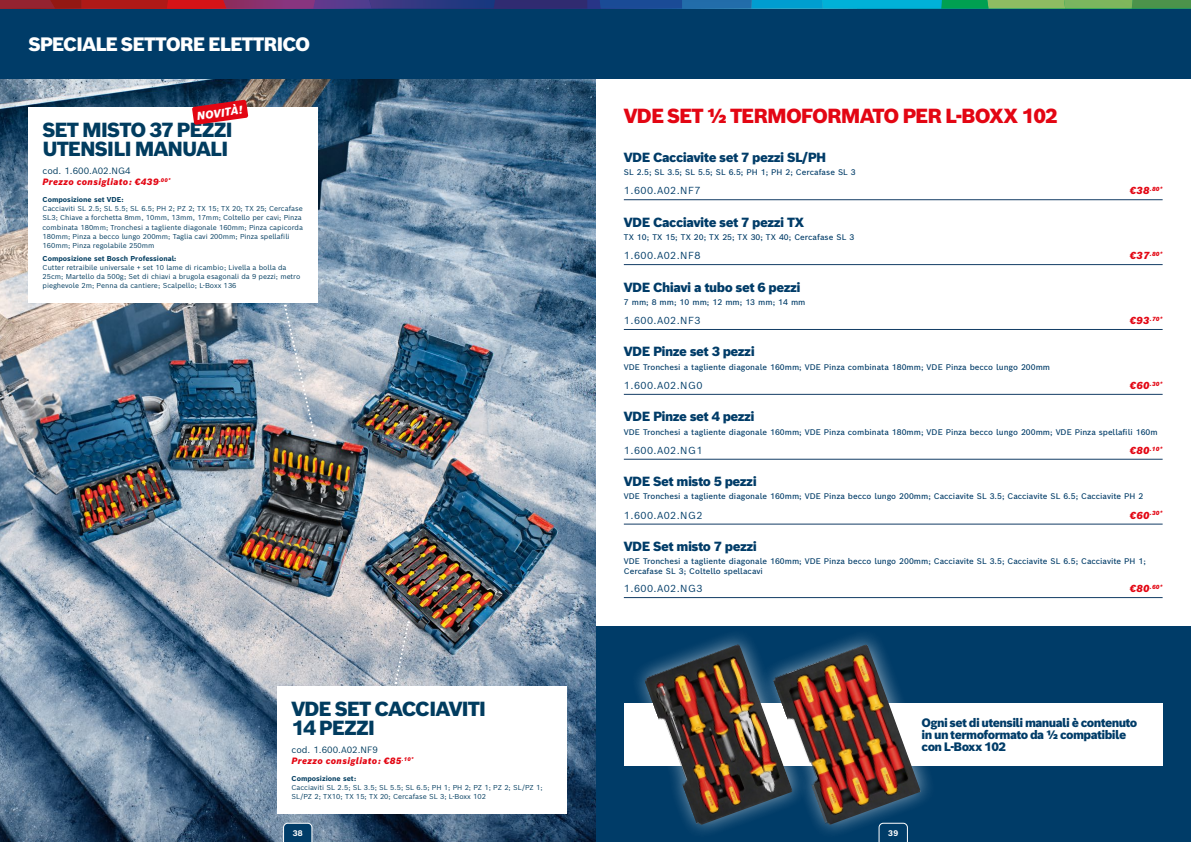
<style>
.page{position:relative;width:1191px;height:842px;background:#fff}
.page>*{position:absolute;margin:0;border:0;box-sizing:border-box;transform-origin:0 0}
.t1{font:900 20px/19px "Bosch Sans";letter-spacing:-.05em;color:#013c5f}
.t2{font:900 20px "Bosch Sans";letter-spacing:-.05em;color:#e30613}
.t3{font:900 19px "Bosch Sans";letter-spacing:-.055em;color:#fff}
.t4{font:900 13px "Bosch Sans";letter-spacing:-.04em;color:#003c68}
.t5{font:900 12px/12px "Bosch Sans";letter-spacing:-.05em;color:#003c68}
.t6{font:italic 900 11px "Bosch Sans";color:#fff}
.t7{font:10px "Bosch Sans";letter-spacing:.04em;color:#003c68}
.t8{font:italic 900 9px/11.7px "Bosch Sans";letter-spacing:.04em;color:#e30613}
.t9{font:500 8px/9.6px "Bosch Sans";color:#003c68}
.t10{font:700 8px "Bosch Sans";color:#fff}
.t11{font:7px/9.1px "Bosch Sans";color:#013c5f}
.t12{font:700 7px "Bosch Sans";color:#013c5f}
.t13{font:italic 900 5.8px "Bosch Sans";letter-spacing:.04em;color:#e30613}
.s1{font-weight:400;font-style:normal;color:#013c5f}
.s2{font-size:10px}
</style>
<div class="page">
<div style="left:595px;top:626px;width:596px;height:216px;background:#003c68"></div>
<div style="left:624px;top:703px;width:538px;height:62px;background:#fff"></div>
<img style="left:0;top:79px;width:595px;height:763px">
<div style="left:0;top:0;width:1191px;height:79px;background:#003c68"></div>
<div style="left:28px;top:107px;width:290px;height:196px;background:#fff"></div>
<div style="left:277px;top:686px;width:290px;height:128px;background:#fff"></div>
<svg style="left:394px;top:621px;width:16px;height:63px"></svg>
<svg style="left:283px;top:305px;width:33px;height:131px;background:#b4bec8"></svg>
<hr style="left:624px;top:199px;width:538px;height:1px;background:#133c65">
<hr style="left:624px;top:264px;width:538px;height:1px;background:#133c65">
<hr style="left:624px;top:329px;width:538px;height:1px;background:#133c65">
<hr style="left:624px;top:394px;width:538px;height:1px;background:#133c65">
<hr style="left:624px;top:459px;width:538px;height:1px;background:#133c65">
<hr style="left:624px;top:524px;width:538px;height:1px;background:#133c65">
<hr style="left:624px;top:597px;width:538px;height:1px;background:#133c65">
<svg style="left:819px;top:636px;width:124px;height:196px"></svg>
<img style="left:815px;top:644px;width:106px;height:182px">
<svg style="left:624px;top:635px;width:191px;height:197px"></svg>
<img style="left:643px;top:644px;width:150px;height:182px">
<svg style="left:192px;top:100px;width:56px;height:25px"></svg>
<svg style="left:283px;top:823px;width:29px;height:19px"></svg>
<svg style="left:878px;top:823px;width:30px;height:19px"></svg>
<svg style="left:0;top:0;width:1191px;height:9px;background:#4f5f74"></svg>
<h2 class="t3" style="left:28px;top:32px;width:283px">SPECIALE SETTORE ELETTRICO</h2>
<h3 class="t6" style="left:196px;top:109px;width:48px;rotate:-8deg">NOVITÀ!</h3>
<h1 class="t1" style="left:43px;top:120px;width:192px">SET MISTO 37 PEZZI<br>UTENSILI MANUALI</h1>
<p class="t8" style="left:43px;top:164px;width:129px"><span class="s1">cod. 1.600.A02.NG4<br></span>Prezzo consigliato: €439<sup>.00*</sup></p>
<p class="t12" style="left:43px;top:195px;width:83px">Composizione set VDE:</p>
<p class="t11" style="left:43px;top:204px;width:262px">Cacciaviti SL 2.5; SL 5.5; SL 6.5; PH 2; PZ 2; TX 15; TX 20; TX 25; Cercafase SL3; Chiave a forchetta 8mm, 10mm, 13mm, 17mm; Coltello per cavi; Pinza combinata 180mm; Tronchesi a tagliente diagonale 160mm; Pinza capicorda 180mm; Pinza a becco lungo 200mm; Taglia cavi 200mm; Pinza spellafili 160mm; Pinza regolabile 250mm</p>
<p class="t12" style="left:43px;top:254px;width:135px">Composizione set Bosch Professional:</p>
<p class="t11" style="left:43px;top:263px;width:259px">Cutter retraibile universale + set 10 lame di ricambio; Livella a bolla da<br>25cm; Martello da 500g; Set di chiavi a brugola esagonali da 9 pezzi; metro pieghevole 2m; Penna da cantiere; Scalpello; L-Boxx 136</p>
<h1 class="t1" style="left:291px;top:699px;width:196px">VDE SET CACCIAVITI<br>14 PEZZI</h1>
<p class="t8" style="left:291px;top:743px;width:123px"><span class="s1">cod. 1.600.A02.NF9<br></span>Prezzo consigliato: €85<sup>.10*</sup></p>
<p class="t12" style="left:291px;top:774px;width:66px">Composizione set:</p>
<p class="t11" style="left:291px;top:783px;width:253px">Cacciaviti SL 2.5; SL 3.5; SL 5.5; SL 6.5; PH 1; PH 2; PZ 1; PZ 2; SL/PZ 1;<br>SL/PZ 2; TX10; TX 15; TX 20; Cercafase SL 3; L-Boxx 102</p>
<h1 class="t2" style="left:624px;top:103px;width:435px">VDE SET ½ TERMOFORMATO PER L-BOXX 102</h1>
<h3 class="t4" style="left:624px;top:148px;width:204px">VDE Cacciavite set 7 pezzi SL/PH</h3>
<p class="t9" style="left:624px;top:167px;width:233px">SL 2.5; SL 3.5; SL 5.5; SL 6.5; PH 1; PH 2; Cercafase SL 3</p>
<p class="t7" style="left:624px;top:184px;width:78px">1.600.A02.NF7</p>
<h3 class="t4" style="left:624px;top:213px;width:182px">VDE Cacciavite set 7 pezzi TX</h3>
<p class="t9" style="left:624px;top:232px;width:232px">TX 10; TX 15; TX 20; TX 25; TX 30; TX 40; Cercafase SL 3</p>
<p class="t7" style="left:624px;top:249px;width:78px">1.600.A02.NF8</p>
<h3 class="t4" style="left:624px;top:278px;width:178px">VDE Chiavi a tubo set 6 pezzi</h3>
<p class="t9" style="left:624px;top:297px;width:183px">7 mm; 8 mm; 10 mm; 12 mm; 13 mm; 14 mm</p>
<p class="t7" style="left:624px;top:314px;width:78px">1.600.A02.NF3</p>
<h3 class="t4" style="left:624px;top:343px;width:132px">VDE Pinze set 3 pezzi</h3>
<p class="t9" style="left:624px;top:362px;width:428px">VDE Tronchesi a tagliente diagonale 160mm; VDE Pinza combinata 180mm; VDE Pinza becco lungo 200mm</p>
<p class="t7" style="left:624px;top:379px;width:80px">1.600.A02.NG0</p>
<h3 class="t4" style="left:624px;top:408px;width:132px">VDE Pinze set 4 pezzi</h3>
<p class="t13" style="left:1129px;top:185px;width:34px"><span class="s2">€38</span>.80*</p>
<p class="t13" style="left:1129px;top:250px;width:34px"><span class="s2">€37</span>.80*</p>
<p class="t13" style="left:1129px;top:315px;width:34px"><span class="s2">€93</span>.70*</p>
<p class="t13" style="left:1129px;top:380px;width:34px"><span class="s2">€60</span>.30*</p>
<p class="t9" style="left:624px;top:427px;width:535px">VDE Tronchesi a tagliente diagonale 160mm; VDE Pinza combinata 180mm; VDE Pinza becco lungo 200mm; VDE Pinza spellafili 160m</p>
<p class="t7" style="left:624px;top:443px;width:80px">1.600.A02.NG1</p>
<h3 class="t4" style="left:624px;top:473px;width:134px">VDE Set misto 5 pezzi</h3>
<p class="t13" style="left:1129px;top:445px;width:34px"><span class="s2">€80</span>.10*</p>
<p class="t9" style="left:624px;top:491px;width:521px">VDE Tronchesi a tagliente diagonale 160mm; VDE Pinza becco lungo 200mm; Cacciavite SL 3.5; Cacciavite SL 6.5; Cacciavite PH 2</p>
<p class="t7" style="left:624px;top:508px;width:80px">1.600.A02.NG2</p>
<h3 class="t4" style="left:624px;top:538px;width:135px">VDE Set misto 7 pezzi</h3>
<p class="t13" style="left:1129px;top:509px;width:34px"><span class="s2">€60</span>.30*</p>
<p class="t9" style="left:624px;top:556px;width:523px">VDE Tronchesi a tagliente diagonale 160mm; VDE Pinza becco lungo 200mm; Cacciavite SL 3.5; Cacciavite SL 6.5; Cacciavite PH 1;<br>Cercafase SL 3; Coltello spellacavi</p>
<p class="t7" style="left:624px;top:582px;width:80px">1.600.A02.NG3</p>
<p class="t13" style="left:1129px;top:583px;width:34px"><span class="s2">€80</span>.60*</p>
<h3 class="t5" style="left:921px;top:717px;width:217px">Ogni set di utensili manuali è contenuto in un termoformato da ½ compatibile con L-Boxx 102</h3>
<p class="t10" style="left:293px;top:827px;width:12px">38</p>
<p class="t10" style="left:888px;top:827px;width:12px">39</p>
</div>
